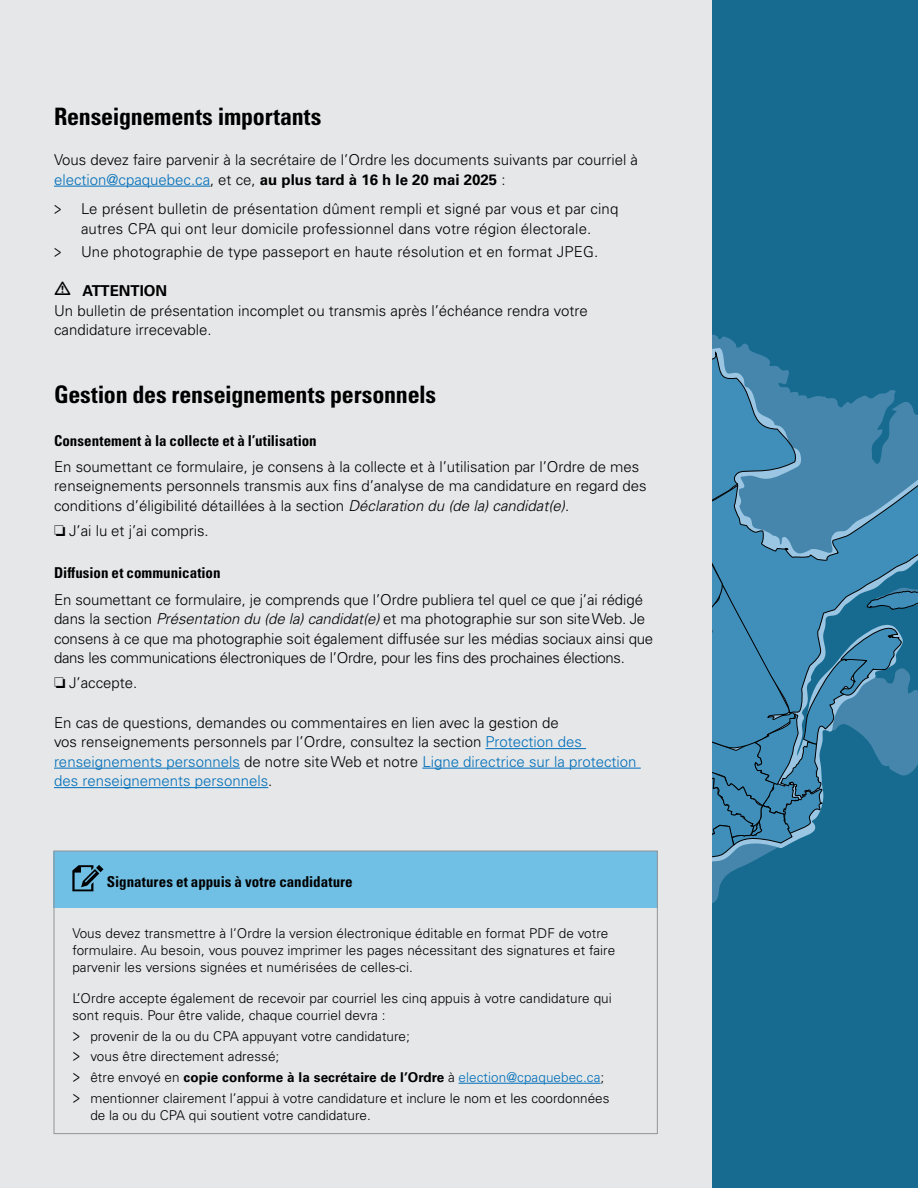
<style>
.page{position:relative;width:918px;height:1188px;background:#fff}
.page>*{position:absolute;margin:0;border:0;box-sizing:border-box;transform-origin:0 0}
.t1{font:700 condensed 24px "Univers LT Pro";letter-spacing:-.01em;color:#000}
.t2{font:300 15px/19.5px "Univers LT Pro 45";color:#000}
.t3{font:700 condensed 15px "Univers LT Pro";color:#000}
.t4{font:700 15px "Univers LT Pro 65";color:#000}
.t5{font:300 13.5px/17.2px "Univers LT Pro 45";letter-spacing:.005em;color:#000}
.t6{font:700 13.5px "Univers LT Pro 65";letter-spacing:.005em;color:#000}
.s1{font-family:"Univers LT Pro 45";font-weight:300;color:#006fba}
.s2{font-family:"Univers LT Pro 45";font-weight:300}
.s3{font-size:18px}
.s4{font-style:italic}
.s5{color:#006fba}
.s6{font-family:"Univers LT Pro 45";font-weight:300;font-size:18px}
</style>
<div class="page">
<svg style="left:712px;top:0;width:206px;height:1188px;background:#27759b"></svg>
<div style="left:0;top:0;width:712px;height:1188px;background:#e6e7e8"></div>
<hr style="left:54px;top:186px;width:156px;height:1px;background:#006fba">
<hr style="left:486px;top:748px;width:100px;height:1px;background:#006fba">
<hr style="left:54px;top:768px;width:186px;height:1px;background:#006fba">
<hr style="left:422px;top:768px;width:219px;height:1px;background:#006fba">
<hr style="left:54px;top:787px;width:214px;height:1px;background:#006fba">
<div style="left:54px;top:851px;width:604px;height:56px;background:#70bfe4"></div>
<hr style="left:459px;top:1083px;width:142px;height:1px;background:#006fba">
<svg style="left:72px;top:865px;width:31px;height:26px"></svg>
<div style="left:54px;top:851px;width:604px;height:283px;border:1px solid #939598"></div>
<h1 class="t1" style="left:54px;top:102px;width:269px">Renseignements importants</h1>
<p class="t2" style="left:54px;top:150px;width:586px">Vous devez faire parvenir à la secrétaire de l’Ordre les documents suivants par courriel à</p>
<p class="t4" style="left:54px;top:169px;width:453px"><span class="s1">election@cpaquebec.ca</span><span class="s2">, et ce,</span> au plus tard à 16 h le 20 mai 2025 <span class="s2">:</span></p>
<p class="t2" style="left:54px;top:199px;width:566px;text-align:center"><span class="s3">&gt;</span> Le présent bulletin de présentation dûment rempli et signé par vous et par cinq autres CPA qui ont leur domicile professionnel dans votre région électorale.</p>
<p class="t2" style="left:54px;top:241px;width:546px"><span class="s3">&gt;</span> Une photographie de type passeport en haute résolution et en format JPEG.</p>
<p class="t4" style="left:83px;top:281px;width:86px">ATTENTION</p>
<p class="t2" style="left:54px;top:300px;width:535px">Un bulletin de présentation incomplet ou transmis après l’échéance rendra votre candidature irrecevable.</p>
<h1 class="t1" style="left:54px;top:380px;width:384px">Gestion des renseignements personnels</h1>
<p class="t3" style="left:54px;top:431px;width:264px">Consentement à la collecte et à l’utilisation</p>
<p class="t2" style="left:54px;top:456px;width:594px">En soumettant ce formulaire, je consens à la collecte et à l’utilisation par l’Ordre de mes renseignements personnels transmis aux fins d’analyse de ma candidature en regard des conditions d’éligibilité détaillées à la section <span class="s4">Déclaration du (de la) candidat(e)</span>.</p>
<p class="t2" style="left:54px;top:520px;width:156px">❏ J’ai lu et j’ai compris.</p>
<p class="t3" style="left:54px;top:564px;width:168px">Diffusion et communication</p>
<p class="t2" style="left:54px;top:589px;width:601px">En soumettant ce formulaire, je comprends que l’Ordre publiera tel quel ce que j’ai rédigé dans la section <span class="s4">Présentation du (de la) candidat(e)</span> et ma photographie sur son site Web. Je consens à ce que ma photographie soit également diffusée sur les médias sociaux ainsi que dans les communications électroniques de l’Ordre, pour les fins des prochaines élections.</p>
<p class="t2" style="left:54px;top:672px;width:85px">❏ J’accepte.</p>
<p class="t2" style="left:54px;top:712px;width:584px">En cas de questions, demandes ou commentaires en lien avec la gestion de<br>vos renseignements personnels par l’Ordre, consultez la section <span class="s5">Protection des renseignements personnels</span> de notre site Web et notre <span class="s5">Ligne directrice sur la protection des renseignements personnels</span>.</p>
<p class="t3" style="left:107px;top:872px;width:247px">Signatures et appuis à votre candidature</p>
<p class="t5" style="left:72px;top:924px;width:544px">Vous devez transmettre à l’Ordre la version électronique éditable en format PDF de votre formulaire. Au besoin, vous pouvez imprimer les pages nécessitant des signatures et faire parvenir les versions signées et numérisées de celles-ci.</p>
<p class="t5" style="left:72px;top:989px;width:541px">L’Ordre accepte également de recevoir par courriel les cinq appuis à votre candidature qui sont requis. Pour être valide, chaque courriel devra :</p>
<p class="t5" style="left:72px;top:1025px;width:339px;line-height:20.7px"><span class="s3">&gt;</span> provenir de la ou du CPA appuyant votre candidature; <span class="s3">&gt;</span> vous être directement adressé;</p>
<p class="t6" style="left:72px;top:1068px;width:533px"><span class="s6">&gt;</span> <span class="s2">être envoyé en</span> copie conforme à la secrétaire de l’Ordre <span class="s2">à</span> <span class="s1">election@cpaquebec.ca</span><span class="s2">;</span></p>
<p class="t5" style="left:90px;top:1089px;width:521px;text-indent:-18px"><span class="s3">&gt;</span> mentionner clairement l’appui à votre candidature et inclure le nom et les coordonnées de la ou du CPA qui soutient votre candidature.</p>
</div>
